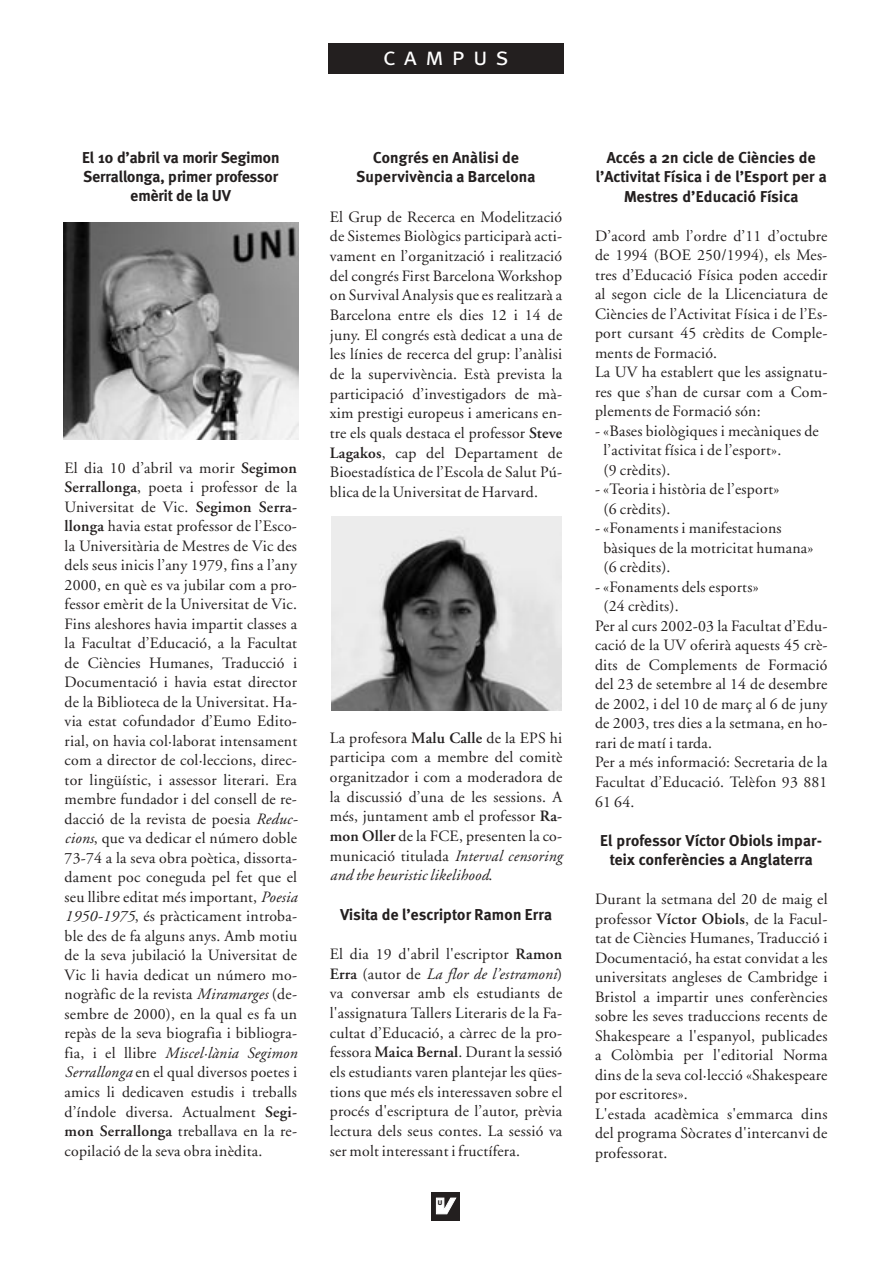
<style>
.page{position:relative;width:893px;height:1262px;background:#fff}
.page>*{position:absolute;margin:0;border:0;box-sizing:border-box;transform-origin:0 0}
.t1{font:25.5px "Meta Plus Normal Caps";letter-spacing:.32em;color:#fff}
.t2{font:15.75px/19.5px "Adobe Garamond";letter-spacing:.015em;color:#231f1f}
.t3{font:700 15.75px/19.5px "Meta";letter-spacing:.015em;color:#231f1f;text-align:center}
.t4{font:8.7px "Meta Plus Bold Caps";color:#231f1f}
.s1{font-weight:600}
.s2{font-style:italic}
</style>
<div class="page">
<div style="left:431px;top:1192px;width:29px;height:28px;background:#231f1f"></div>
<svg style="left:435px;top:1197px;width:22px;height:18px"></svg>
<svg style="left:436px;top:1197px;width:20px;height:17px"></svg>
<div style="left:328px;top:43px;width:235px;height:30px;background:#231f1f"></div>
<img style="left:63px;top:222px;width:235px;height:217px">
<img style="left:332px;top:517px;width:229px;height:193px">
<h1 class="t1" style="left:383px;top:42px;width:127px">campus</h1>
<p class="t3" style="left:82px;top:149px;width:199px;line-height:18.9px">El 10 d’abril va morir Segimon<br>Serrallonga, primer professor emèrit de la UV</p>
<p class="t2" style="left:65px;top:459px;width:234px;text-align:justify">El dia 10 d’abril va morir <span class="s1">Segimon Serrallonga</span>, poeta i professor de la Universitat de Vic. <span class="s1">Segimon Serra&shy;llonga</span> havia estat professor de l’Esco&shy;la Universitària de Mestres de Vic des dels seus inicis l’any 1979, fins a l’any 2000, en què es va jubilar com a pro&shy;fessor emèrit de la Universitat de Vic.<br>Fins aleshores havia impartit classes a la Facultat d’Educació, a la Facultat de Ciències Humanes, Traducció i Documentació i havia estat director de la Biblioteca de la Universitat. Ha&shy;via estat cofundador d’Eumo Edito&shy;rial, on havia col·laborat intensament com a director de col·leccions, direc&shy;tor lingüístic, i assessor literari. Era membre fundador i del consell de re&shy;dacció de la revista de poesia <span class="s2">Reduc&shy;cions</span>, que va dedicar el número doble 73-74 a la seva obra poètica, dissorta&shy;dament poc coneguda pel fet que el seu llibre editat més important, <span class="s2">Poesia 1950-1975</span>, és pràcticament introba&shy;ble des de fa alguns anys. Amb motiu de la seva jubilació la Universitat de Vic li havia dedicat un número mo&shy;nogràfic de la revista <span class="s2">Miramarges</span> (de&shy;sembre de 2000), en la qual es fa un repàs de la seva biografia i bibliogra&shy;fia, i el llibre <span class="s2">Miscel·lània Segimon Serrallonga</span> en el qual diversos poetes i amics li dedicaven estudis i treballs d’índole diversa. Actualment <span class="s1">Segi&shy;mon Serrallonga</span> treballava en la re&shy;copilació de la seva obra inèdita.</p>
<p class="t3" style="left:356px;top:149px;width:180px">Congrés en Anàlisi de<br>Supervivència a Barcelona</p>
<p class="t2" style="left:330px;top:208px;width:234px;text-align:justify">El Grup de Recerca en Modelització de Sistemes Biològics participarà acti&shy;vament en l’organització i realització del congrés First Barcelona Workshop on Survival Analysis que es realitzarà a Barcelona entre els dies 12 i 14 de juny. El congrés està dedicat a una de les línies de recerca del grup: l’anàlisi de la supervivència. Està prevista la participació d’investigadors de mà&shy;xim prestigi europeus i americans en&shy;tre els quals destaca el professor <span class="s1">Steve Lagakos</span>, cap del Departament de Bioestadística de l’Escola de Salut Pú&shy;blica de la Universitat de Harvard.</p>
<p class="t2" style="left:330px;top:729px;width:234px;text-align:justify">La profesora <span class="s1">Malu Calle</span> de la EPS hi participa com a membre del comitè organitzador i com a moderadora de la discussió d’una de les sessions. A més, juntament amb el professor <span class="s1">Ra&shy;mon Oller</span> de la FCE, presenten la co&shy;municació titulada <span class="s2">Interval censoring and the heuristic likelihood</span>.</p>
<p class="t3" style="left:340px;top:906px;width:213px">Visita de l’escriptor Ramon Erra</p>
<p class="t2" style="left:330px;top:945px;width:234px;text-align:justify">El dia 19 d'abril l'escriptor <span class="s1">Ramon Erra</span> (autor de <span class="s2">La flor de l’estramoni</span>) va conversar amb els estudiants de l'assignatura Tallers Literaris de la Fa&shy;cultat d’Educació, a càrrec de la pro&shy;fessora <span class="s1">Maica Bernal</span>. Durant la sessió els estudiants varen plantejar les qües&shy;tions que més els interessaven sobre el procés d'escriptura de l’autor, prèvia lectura dels seus contes. La sessió va ser molt interessant i fructífera.</p>
<p class="t4" style="left:437px;top:1196px;width:7px">u</p>
<p class="t3" style="left:595px;top:149px;width:232px">Accés a 2n cicle de Ciències de l’Activitat Física i de l’Esport per a<br>Mestres d’Educació Física</p>
<p class="t2" style="left:595px;top:227px;width:234px">D’acord amb l’ordre d’11 d’octubre de 1994 (BOE 250/1994), els Mes&shy;tres d’Educació Física poden accedir al segon cicle de la Llicenciatura de Ciències de l’Activitat Física i de l’Es&shy;port cursant 45 crèdits de Comple&shy;ments de Formació.<br>La UV ha establert que les assignatu&shy;res que s’han de cursar com a Com&shy;plements de Formació són:</p>
<p class="t2" style="left:603px;top:422px;width:217px;text-indent:-9px">- «Bases biològiques i mecàniques de l’activitat física i de l’esport».<br>(9 crèdits).</p>
<p class="t2" style="left:603px;top:481px;width:177px;text-indent:-9px">- «Teoria i història de l’esport» (6 crèdits).</p>
<p class="t2" style="left:603px;top:520px;width:211px;text-indent:-9px">- «Fonaments i manifestacions bàsiques de la motricitat humana» (6 crèdits).</p>
<p class="t2" style="left:595px;top:578px;width:165px">- «Fonaments dels esports»</p>
<p class="t2" style="left:603px;top:598px;width:77px">(24 crèdits).</p>
<p class="t2" style="left:595px;top:617px;width:234px">Per al curs 2002-03 la Facultat d’Edu-</p>
<p class="t2" style="left:595px;top:637px;width:234px">cació de la UV oferirà aquests 45 crè-</p>
<p class="t2" style="left:595px;top:656px;width:234px">dits de Complements de Formació</p>
<p class="t2" style="left:595px;top:676px;width:234px">del 23 de setembre al 14 de desembre</p>
<p class="t2" style="left:595px;top:695px;width:234px">de 2002, i del 10 de març al 6 de juny</p>
<p class="t2" style="left:595px;top:715px;width:234px">de 2003, tres dies a la setmana, en ho-</p>
<p class="t2" style="left:595px;top:734px;width:119px">rari de matí i tarda.</p>
<p class="t2" style="left:595px;top:754px;width:234px">Per a més informació: Secretaria de la</p>
<p class="t2" style="left:595px;top:773px;width:234px">Facultat d’Educació. Telèfon 93 881</p>
<p class="t2" style="left:595px;top:793px;width:41px">61 64.</p>
<p class="t3" style="left:600px;top:832px;width:223px">El professor Víctor Obiols impar&shy;teix conferències a Anglaterra</p>
<p class="t2" style="left:595px;top:890px;width:234px">Durant la setmana del 20 de maig el professor <span class="s1">Víctor Obiols</span>, de la Facul&shy;tat de Ciències Humanes, Traducció i Documentació, ha estat convidat a les universitats angleses de Cambridge i Bristol a impartir unes conferències sobre les seves traduccions recents de Shakespeare a l'espanyol, publicades a Colòmbia per l'editorial Norma dins de la seva col·lecció «Shakespeare por escritores».<br>L'estada acadèmica s'emmarca dins del programa Sòcrates d'intercanvi de professorat.</p>
</div>
